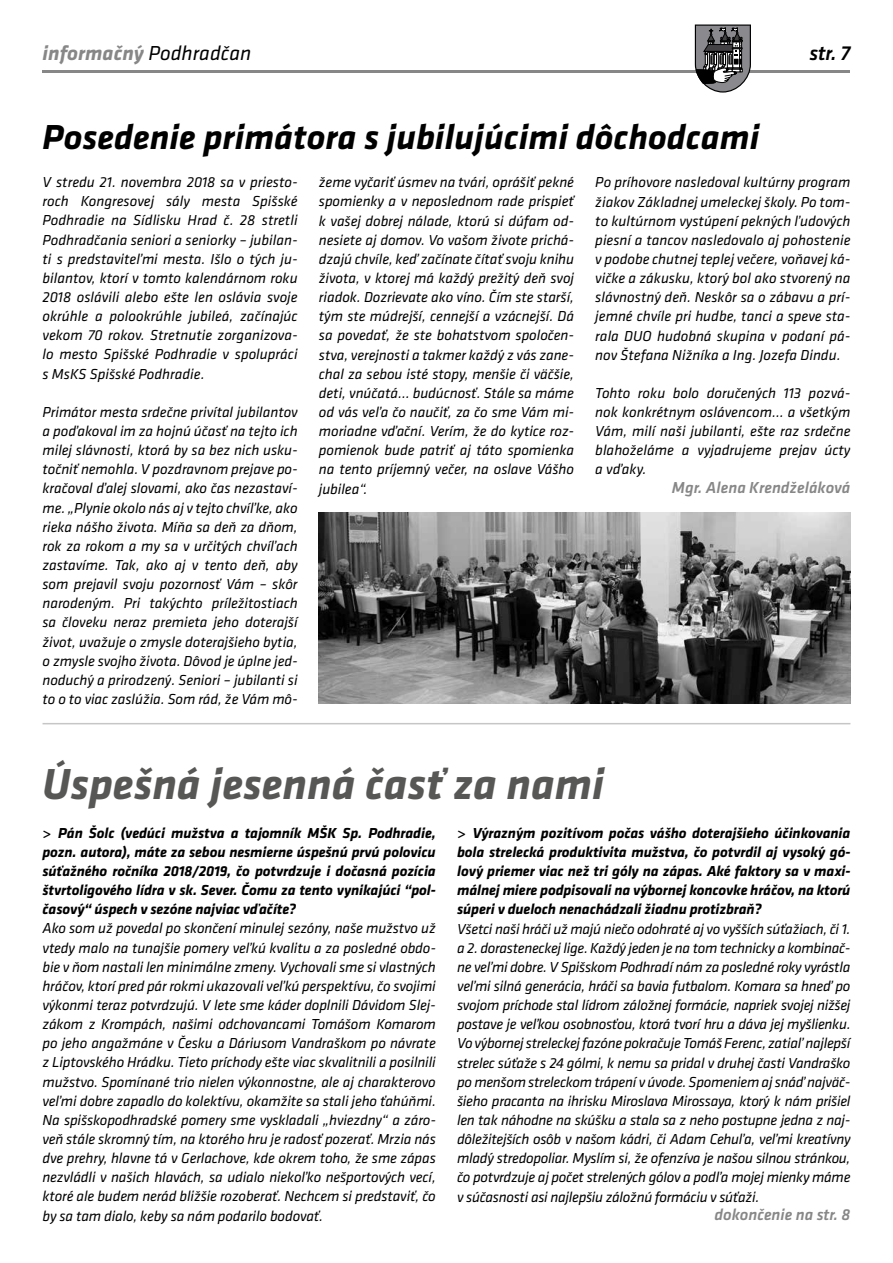
<style>
.page{position:relative;width:893px;height:1263px;background:#fff}
.page>*{position:absolute;margin:0;border:0;box-sizing:border-box;transform-origin:0 0}
.t1{font:italic 700 45px "Klavika";color:#575756}
.t2{font:italic 700 36px "Klavika";color:#000}
.t3{font:italic 700 21px "Klavika";color:#878787}
.t4{font:italic 500 21px "Klavika";color:#000}
.t5{font:italic 500 16.5px "Klavika";color:#878787}
.t6{font:italic 15px/19.2px "Klavika";letter-spacing:-.005em;color:#000;text-align:justify}
.t7{font:italic 700 15px/19.2px "Klavika";letter-spacing:-.01em;color:#000;text-align:justify}
.s1{font-weight:400;color:#000}
.s2{font-weight:500}
</style>
<div class="page">
<hr style="left:43px;top:70px;width:807px;height:2px;background:#878787">
<svg style="left:695px;top:25px;width:56px;height:68px"></svg>
<hr style="left:43px;top:723px;width:807px;height:1px;background:#c6c6c6">
<img style="left:319px;top:512px;width:531px;height:192px">
<h3 class="t3" style="left:43px;top:42px;width:210px">informačný <span class="s1">Podhradčan</span></h3>
<h3 class="t4" style="left:809px;top:42px;width:43px">str. 7</h3>
<h2 class="t2" style="left:43px;top:117px;width:718px">Posedenie primátora s jubilujúcimi dôchodcami</h2>
<p class="t6" style="left:43px;top:173px;width:257px">V stredu 21. novembra 2018 sa v priesto&shy;roch Kongresovej sály mesta Spišské Podhradie na Sídlisku Hrad č. 28 stretli Podhradčania seniori a seniorky – jubilan&shy;ti s predstaviteľmi mesta. Išlo o tých ju&shy;bilantov, ktorí v tomto kalendárnom roku 2018 oslávili alebo ešte len oslávia svoje okrúhle a polookrúhle jubileá, začínajúc vekom 70 rokov. Stretnutie zorganizova&shy;lo mesto Spišské Podhradie v spolupráci s MsKS Spišské Podhradie.</p>
<p class="t6" style="left:43px;top:402px;width:257px">Primátor mesta srdečne privítal jubilantov a poďakoval im za hojnú účasť na tejto ich milej slávnosti, ktorá by sa bez nich usku&shy;točniť nemohla. V pozdravnom prejave po&shy;kračoval ďalej slovami, ako čas nezastaví&shy;me. „Plynie okolo nás aj v tejto chvíľke, ako rieka nášho života. Míňa sa deň za dňom, rok za rokom a my sa v určitých chvíľach zastavíme. Tak, ako aj v tento deň, aby som prejavil svoju pozornosť Vám – skôr narodeným. Pri takýchto príležitostiach sa človeku neraz premieta jeho doterajší život, uvažuje o zmysle doterajšieho bytia, o zmysle svojho života. Dôvod je úplne jed&shy;noduchý a prirodzený. Seniori – jubilanti si to o to viac zaslúžia. Som rád, že Vám mô-</p>
<p class="t6" style="left:319px;top:173px;width:257px">žeme vyčariť úsmev na tvári, oprášiť pekné spomienky a v neposlednom rade prispieť k vašej dobrej nálade, ktorú si dúfam od&shy;nesiete aj domov. Vo vašom živote prichá&shy;dzajú chvíle, keď začínate čítať svoju knihu života, v ktorej má každý prežitý deň svoj riadok. Dozrievate ako víno. Čím ste starší, tým ste múdrejší, cennejší a vzácnejší. Dá sa povedať, že ste bohatstvom spoločen&shy;stva, verejnosti a takmer každý z vás zane&shy;chal za sebou isté stopy, menšie či väčšie, deti, vnúčatá… budúcnosť. Stále sa máme od vás veľa čo naučiť, za čo sme Vám mi&shy;moriadne vďační. Verím, že do kytice roz&shy;pomienok bude patriť aj táto spomienka na tento príjemný večer, na oslave Vášho jubilea“.</p>
<p class="t6" style="left:595px;top:173px;width:257px">Po príhovore nasledoval kultúrny program žiakov Základnej umeleckej školy. Po tom&shy;to kultúrnom vystúpení pekných ľudových piesní a tancov nasledovalo aj pohostenie v podobe chutnej teplej večere, voňavej ká&shy;vičke a zákusku, ktorý bol ako stvorený na slávnostný deň. Neskôr sa o zábavu a prí&shy;jemné chvíle pri hudbe, tanci a speve sta&shy;rala DUO hudobná skupina v podaní pá&shy;nov Štefana Nižníka a Ing. Jozefa Dindu.</p>
<p class="t6" style="left:595px;top:384px;width:257px">Tohto roku bolo doručených 113 pozvá&shy;nok konkrétnym oslávencom… a všetkým Vám, milí naši jubilanti, ešte raz srdečne blahoželáme a vyjadrujeme prejav úcty a vďaky.</p>
<p class="t5" style="left:672px;top:479px;width:180px">Mgr. Alena Krendželáková</p>
<h1 class="t1" style="left:43px;top:760px;width:563px">Úspešná jesenná časť za nami</h1>
<p class="t7" style="left:43px;top:823px;width:395px"><span class="s2">&gt;</span> Pán Šolc (vedúci mužstva a tajomník MŠK Sp. Podhradie, pozn. autora), máte za sebou nesmierne úspešnú prvú polovicu súťažného ročníka 2018/2019, čo potvrdzuje i dočasná pozícia štvrtoligového lídra v sk. Sever. Čomu za tento vynikajúci “pol&shy;časový“ úspech v sezóne najviac vďačíte?</p>
<p class="t6" style="left:43px;top:919px;width:395px">Ako som už povedal po skončení minulej sezóny, naše mužstvo už vtedy malo na tunajšie pomery veľkú kvalitu a za posledné obdo&shy;bie v ňom nastali len minimálne zmeny. Vychovali sme si vlastných hráčov, ktorí pred pár rokmi ukazovali veľkú perspektívu, čo svojimi výkonmi teraz potvrdzujú. V lete sme káder doplnili Dávidom Slej&shy;zákom z Krompách, našimi odchovancami Tomášom Komarom po jeho angažmáne v Česku a Dáriusom Vandraškom po návrate z Liptovského Hrádku. Tieto príchody ešte viac skvalitnili a posilnili mužstvo. Spomínané trio nielen výkonnostne, ale aj charakterovo veľmi dobre zapadlo do kolektívu, okamžite sa stali jeho ťahúňmi.<br>Na spišskopodhradské pomery sme vyskladali „hviezdny“ a záro&shy;veň stále skromný tím, na ktorého hru je radosť pozerať. Mrzia nás dve prehry, hlavne tá v Gerlachove, kde okrem toho, že sme zápas nezvládli v našich hlavách, sa udialo niekoľko nešportových vecí, ktoré ale budem nerád bližšie rozoberať. Nechcem si predstaviť, čo by sa tam dialo, keby sa nám podarilo bodovať.</p>
<p class="t7" style="left:457px;top:823px;width:395px"><span class="s2">&gt;</span> Výrazným pozitívom počas vášho doterajšieho účinkovania bola strelecká produktivita mužstva, čo potvrdil aj vysoký gó&shy;lový priemer viac než tri góly na zápas. Aké faktory sa v maxi&shy;málnej miere podpisovali na výbornej koncovke hráčov, na ktorú súperi v dueloch nenachádzali žiadnu protizbraň?</p>
<p class="t6" style="left:457px;top:919px;width:395px">Všetci naši hráči už majú niečo odohraté aj vo vyšších súťažiach, či 1. a 2. dorasteneckej lige. Každý jeden je na tom technicky a kombinač&shy;ne veľmi dobre. V Spišskom Podhradí nám za posledné roky vyrástla veľmi silná generácia, hráči sa bavia futbalom. Komara sa hneď po svojom príchode stal lídrom záložnej formácie, napriek svojej nižšej postave je veľkou osobnosťou, ktorá tvorí hru a dáva jej myšlienku.<br>Vo výbornej streleckej fazóne pokračuje Tomáš Ferenc, zatiaľ najlepší strelec súťaže s 24 gólmi, k nemu sa pridal v druhej časti Vandraško po menšom streleckom trápení v úvode. Spomeniem aj snáď najväč&shy;šieho pracanta na ihrisku Miroslava Mirossaya, ktorý k nám prišiel len tak náhodne na skúšku a stala sa z neho postupne jedna z naj&shy;dôležitejších osôb v našom kádri, či Adam Cehuľa, veľmi kreatívny mladý stredopoliar. Myslím si, že ofenzíva je našou silnou stránkou, čo potvrdzuje aj počet strelených gólov a podľa mojej mienky máme v súčasnosti asi najlepšiu záložnú formáciu v súťaži.</p>
<p class="t5" style="left:715px;top:1206px;width:137px">dokončenie na str. 8</p>
</div>
